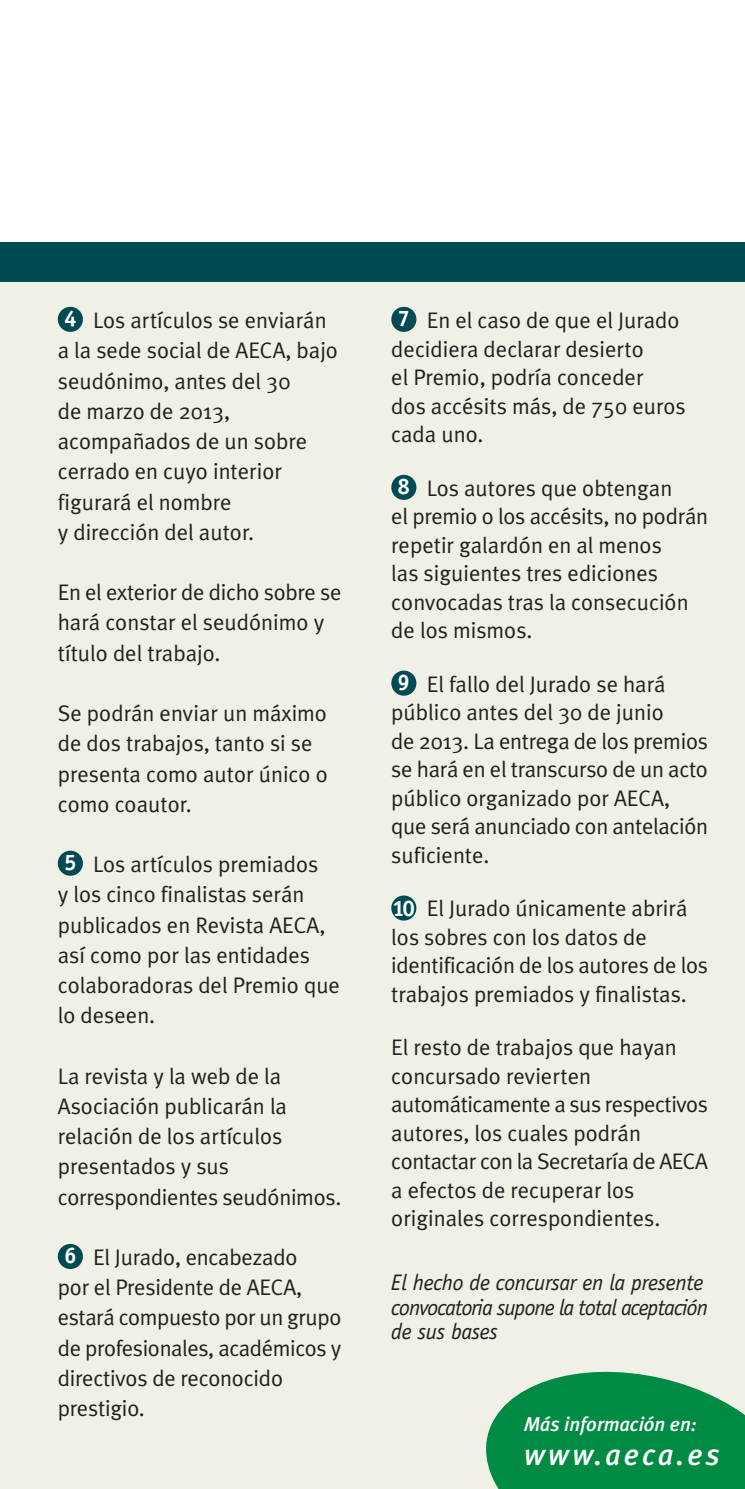
<style>
.page{position:relative;width:745px;height:1489px;background:#fff}
.page>*{position:absolute;margin:0;border:0;box-sizing:border-box;transform-origin:0 0}
.t1{font:italic 500 30px "Meta Plus";letter-spacing:.1em;color:#fff}
.t2{font:22.5px/30.2px "Meta Plus Normal";color:#231f20}
.t3{font:italic 22.5px/24.8px "Officina Sans";letter-spacing:-.03em;color:#231f20}
.t4{font:700 22.5px "Officina Sans";color:#fff}
.t5{font:italic 500 20px "Meta Plus";color:#fff}
</style>
<div class="page">
<div style="left:0;top:282px;width:744px;height:1206px;background:#f0f0e6"></div>
<svg style="left:486px;top:1371px;width:258px;height:117px;background:#209859"></svg>
<div style="left:0;top:242px;width:744px;height:40px;background:#004b53"></div>
<div style="left:58px;top:307px;width:25px;height:25px;background:#004b53;border-radius:50%"></div>
<div style="left:58px;top:850px;width:25px;height:25px;background:#004b53;border-radius:50%"></div>
<div style="left:391px;top:307px;width:25px;height:25px;background:#004b53;border-radius:50%"></div>
<div style="left:391px;top:475px;width:25px;height:25px;background:#004b53;border-radius:50%"></div>
<div style="left:391px;top:670px;width:25px;height:25px;background:#004b53;border-radius:50%"></div>
<div style="left:58px;top:1243px;width:25px;height:25px;background:#004b53;border-radius:50%"></div>
<div style="left:391px;top:895px;width:25px;height:25px;background:#004b53;border-radius:50%"></div>
<p class="t4" style="left:64px;top:310px;width:14px">4</p>
<p class="t2" style="left:58px;top:307px;width:281px;text-indent:35px">Los artículos se enviarán a la sede social de AECA, bajo seudónimo, antes del 30<br>de marzo de 2013, acompañados de un sobre cerrado en cuyo interior figurará el nombre<br>y dirección del autor.</p>
<p class="t2" style="left:58px;top:579px;width:285px">En el exterior de dicho sobre se hará constar el seudónimo y título del trabajo.</p>
<p class="t2" style="left:58px;top:699px;width:271px">Se podrán enviar un máximo de dos trabajos, tanto si se presenta como autor único o como coautor.</p>
<p class="t4" style="left:64px;top:853px;width:14px">5</p>
<p class="t2" style="left:58px;top:850px;width:283px;text-indent:35px">Los artículos premiados<br>y los cinco finalistas serán publicados en Revista AECA, así como por las entidades colaboradoras del Premio que lo deseen.</p>
<p class="t2" style="left:58px;top:1062px;width:285px">La revista y la web de la<br>Asociación publicarán la relación de los artículos presentados y sus correspondientes seudónimos.</p>
<p class="t2" style="left:58px;top:1243px;width:285px;text-indent:35px">El Jurado, encabezado<br>por el Presidente de AECA, estará compuesto por un grupo de profesionales, académicos y directivos de reconocido prestigio.</p>
<p class="t4" style="left:64px;top:1246px;width:14px">6</p>
<p class="t4" style="left:397px;top:310px;width:14px">7</p>
<p class="t2" style="left:391px;top:308px;width:296px;line-height:28.5px;text-indent:35px">En el caso de que el Jurado decidiera declarar desierto<br>el Premio, podría conceder<br>dos accésits más, de 750 euros cada uno.</p>
<p class="t2" style="left:391px;top:475px;width:318px;line-height:28.5px;text-indent:35px">Los autores que obtengan<br>el premio o los accésits, no podrán repetir galardón en al menos<br>las siguientes tres ediciones convocadas tras la consecución de los mismos.</p>
<p class="t2" style="left:391px;top:671px;width:318px;line-height:28.5px;text-indent:35px">El fallo del Jurado se hará público antes del 30 de junio<br>de 2013. La entrega de los premios se hará en el transcurso de un acto público organizado por AECA, que será anunciado con antelación suficiente.</p>
<p class="t2" style="left:391px;top:895px;width:318px;line-height:28.5px;text-indent:35px">El Jurado únicamente abrirá los sobres con los datos de identificación de los autores de los trabajos premiados y finalistas.</p>
<p class="t2" style="left:391px;top:1034px;width:318px;line-height:28.5px">El resto de trabajos que hayan concursado revierten automáticamente a sus respectivos autores, los cuales podrán contactar con la Secretaría de AECA a efectos de recuperar los originales correspondientes.</p>
<p class="t4" style="left:397px;top:478px;width:14px">8</p>
<p class="t4" style="left:397px;top:673px;width:14px">9</p>
<p class="t4" style="left:392px;top:899px;width:24px">10</p>
<p class="t3" style="left:391px;top:1271px;width:318px">El hecho de concursar en la presente convocatoria supone la total aceptación de sus bases</p>
<p class="t5" style="left:523px;top:1415px;width:175px">Más información en:</p>
<h1 class="t1" style="left:523px;top:1441px;width:197px">www.aeca.es</h1>
</div>
